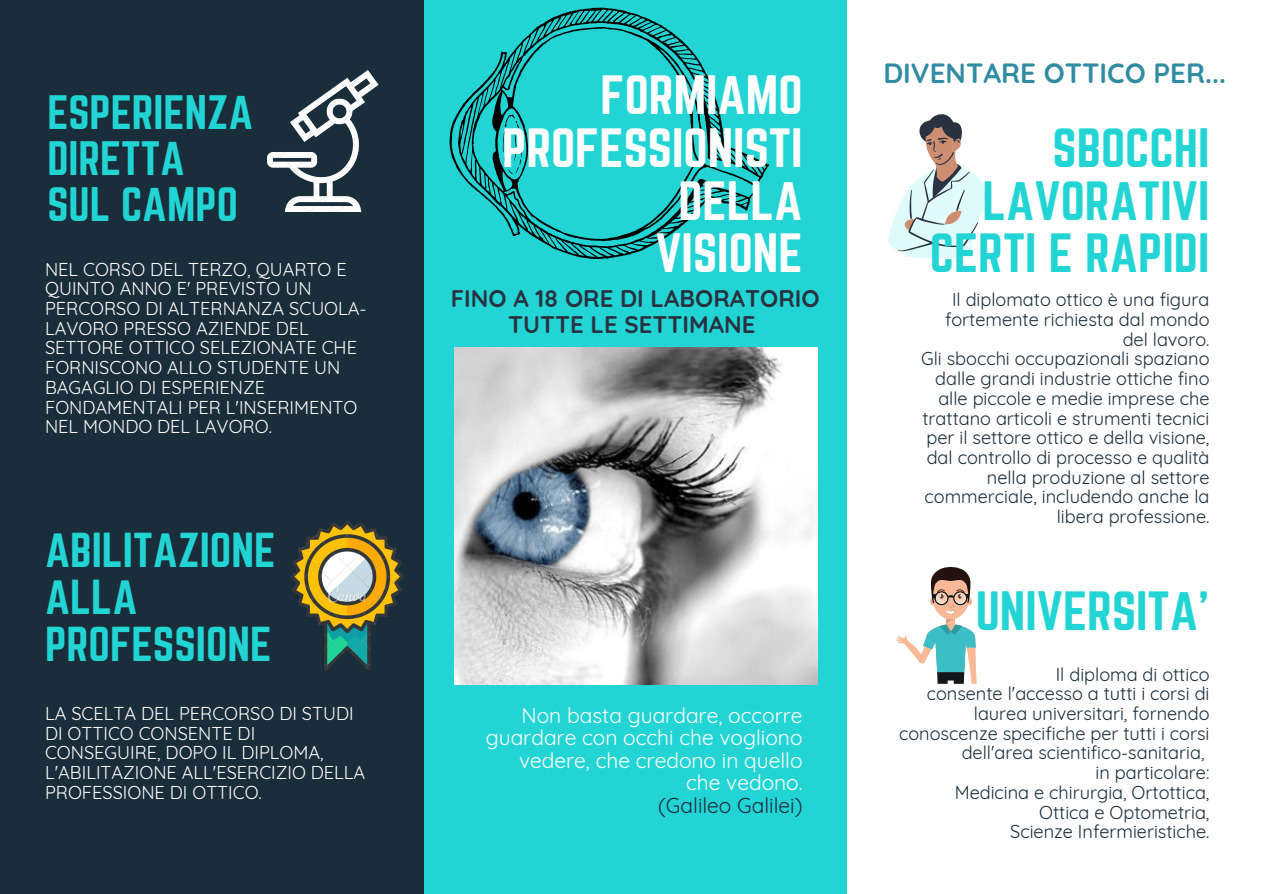
<style>
.page{position:relative;width:1263px;height:894px;background:#fff}
.page>*{position:absolute;margin:0;border:0;box-sizing:border-box;transform-origin:0 0}
.t1{font:48.45px/52.5px "Norwester";color:#22d5d4;text-align:right}
.t2{font:48.45px/52.5px "Norwester";color:#fff;text-align:right}
.t3{font:43.05px/46.7px "Norwester";color:#22d5d4}
.t4{font:42.45px/45.9px "Norwester";color:#22d5d4}
.t5{font:700 27.75px "Quicksand";color:#318ba2}
.t6{font:700 24px/25.8px "Quicksand";color:#293241;text-align:center}
.t7{font:21px/22.5px "Quicksand";color:#fff;text-align:right}
.t8{font:21px "Quicksand";color:#1a2d3b}
.t9{font:18.15px/19.6px "Quicksand";color:#1a2d3b;text-align:right}
.t10{font:18.15px/19.6px "Quicksand";color:#fff}
</style>
<div class="page">
<div style="left:0;top:0;width:424px;height:893px;background:#1a2d3b"></div>
<div style="left:425px;top:0;width:422px;height:893px;background:#22d5d4"></div>
<img style="left:454px;top:347px;width:363px;height:337px">
<svg style="left:449px;top:8px;width:321px;height:250px"></svg>
<svg style="left:896px;top:566px;width:80px;height:117px"></svg>
<svg style="left:888px;top:114px;width:96px;height:144px"></svg>
<img style="left:267px;top:71px;width:112px;height:140px">
<img style="left:291px;top:520px;width:112px;height:151px">
<h3 class="t4" style="left:47px;top:91px;width:207px">ESPERIENZA<br>DIRETTA<br>SUL CAMPO</h3>
<p class="t10" style="left:45px;top:259px;width:323px">NEL CORSO DEL TERZO, QUARTO E<br>QUINTO ANNO E' PREVISTO UN<br>PERCORSO DI ALTERNANZA SCUOLA-<br>LAVORO PRESSO AZIENDE DEL<br>SETTORE OTTICO SELEZIONATE CHE<br>FORNISCONO ALLO STUDENTE UN<br>BAGAGLIO DI ESPERIENZE<br>FONDAMENTALI PER L'INSERIMENTO<br>NEL MONDO DEL LAVORO.</p>
<h2 class="t3" style="left:45px;top:529px;width:232px">ABILITAZIONE<br>ALLA<br>PROFESSIONE</h2>
<h1 class="t2" style="left:502px;top:71px;width:302px">FORMIAMO<br>PROFESSIONISTI<br>DELLA<br>VISIONE</h1>
<h3 class="t6" style="left:451px;top:285px;width:370px">FINO A 18 ORE DI LABORATORIO<br>TUTTE LE SETTIMANE</h3>
<p class="t10" style="left:45px;top:703px;width:322px">LA SCELTA DEL PERCORSO DI STUDI<br>DI OTTICO CONSENTE DI<br>CONSEGUIRE, DOPO IL DIPLOMA,<br>L'ABILITAZIONE ALL'ESERCIZIO DELLA<br>PROFESSIONE DI OTTICO.</p>
<p class="t7" style="left:486px;top:703px;width:318px">Non basta guardare, occorre guardare con occhi che vogliono vedere, che credono in quello che vedono.</p>
<p class="t8" style="left:658px;top:791px;width:146px">(Galileo Galilei)</p>
<h3 class="t5" style="left:883px;top:55px;width:344px">DIVENTARE OTTICO PER...</h3>
<h1 class="t1" style="left:930px;top:124px;width:281px">SBOCCHI<br>LAVORATIVI<br>CERTI E RAPIDI</h1>
<p class="t9" style="left:921px;top:289px;width:290px">Il diplomato ottico è una figura fortemente richiesta dal mondo del lavoro.<br>Gli sbocchi occupazionali spaziano dalle grandi industrie ottiche fino alle piccole e medie imprese che trattano articoli e strumenti tecnici per il settore ottico e della visione, dal controllo di processo e qualità nella produzione al settore commerciale, includendo anche la libera professione.</p>
<h1 class="t1" style="left:976px;top:586px;width:235px">UNIVERSITA'</h1>
<p class="t9" style="left:899px;top:663px;width:312px">Il diploma di ottico<br>consente l'accesso a tutti i corsi di laurea universitari, fornendo conoscenze specifiche per tutti i corsi dell'area scientifico-sanitaria,<br>in particolare:<br>Medicina e chirurgia, Ortottica,<br>Ottica e Optometria,<br>Scienze Infermieristiche.</p>
</div>
